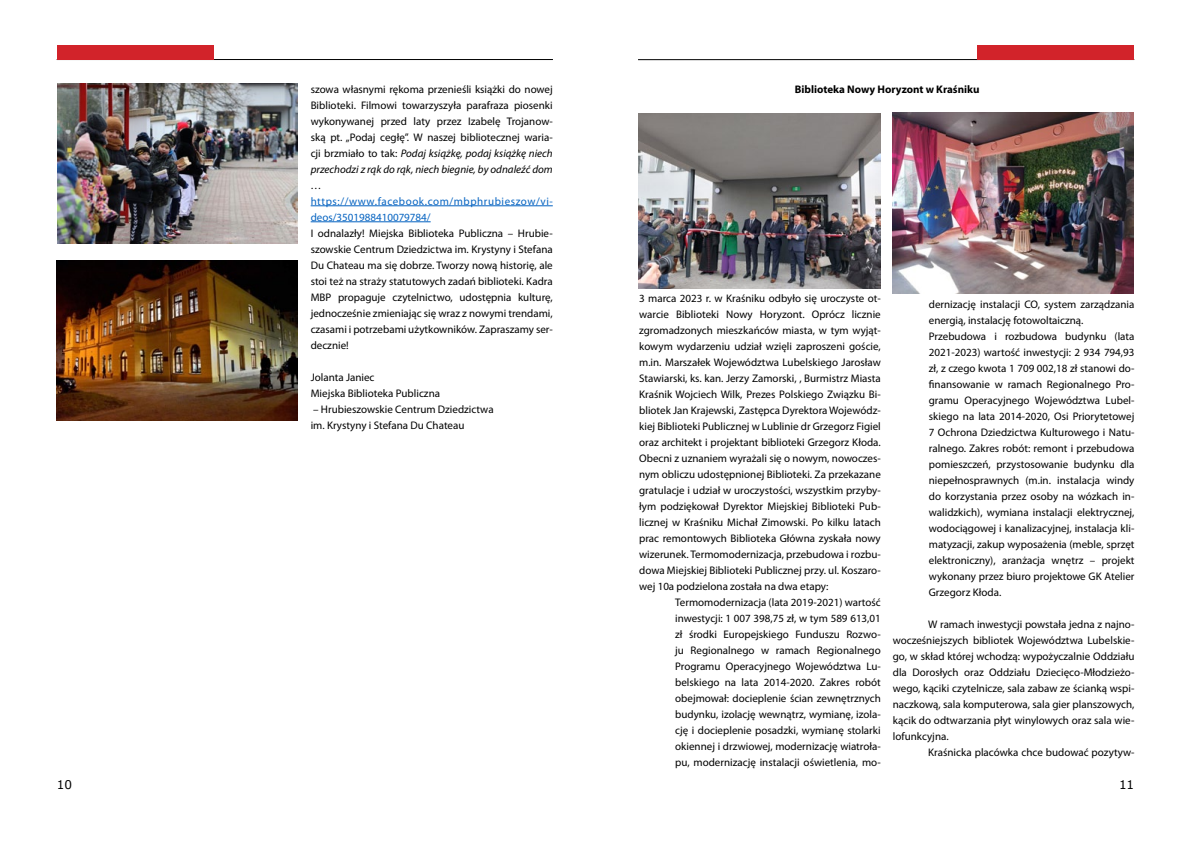
<style>
.page{position:relative;width:1191px;height:842px;background:#fff}
.page>*{position:absolute;margin:0;border:0;box-sizing:border-box;transform-origin:0 0}
.t1{font:12px "Verdana";color:#000}
.t2{font:11px/16px "Myriad Pro";color:#000;text-align:justify}
.t3{font:11px/16px "Myriad Pro";letter-spacing:.05em;color:#0563c1}
.t4{font:700 11px "Myriad Pro";color:#000}
.s1{font-style:italic}
</style>
<div class="page">
<hr style="left:57px;top:59px;width:496px;height:1px;background:#000">
<hr style="left:638px;top:59px;width:496px;height:1px;background:#000">
<div style="left:57px;top:45px;width:156px;height:15px;background:#d2232a"></div>
<hr style="left:311px;top:205px;width:242px;height:1px;background:#0563c1">
<hr style="left:311px;top:221px;width:120px;height:1px;background:#0563c1">
<img style="left:57px;top:84px;width:241px;height:160px">
<img style="left:56px;top:260px;width:242px;height:161px">
<img style="left:638px;top:114px;width:243px;height:174px">
<img style="left:892px;top:112px;width:241px;height:182px">
<div style="left:977px;top:45px;width:156px;height:15px;background:#d2232a"></div>
<p class="t2" style="left:311px;top:81px;width:244px">szowa własnymi rękoma przenieśli książki do nowej Biblioteki. Filmowi towarzyszyła parafraza piosenki wykonywanej przed laty przez Izabelę Trojanow&shy;ską pt. „Podaj cegłę”. W naszej bibliotecznej waria&shy;cji brzmiało to tak: <span class="s1">Podaj książkę, podaj książkę niech przechodzi z rąk do rąk, niech biegnie, by odnaleźć dom …</span></p>
<p class="t3" style="left:311px;top:193px;width:244px">https://www.facebook.com/mbphrubieszow/vi&shy;deos/3501988410079784/</p>
<p class="t2" style="left:311px;top:225px;width:244px">I odnalazły! Miejska Biblioteka Publiczna – Hrubie&shy;szowskie Centrum Dziedzictwa im. Krystyny i Stefana Du Chateau ma się dobrze. Tworzy nową historię, ale stoi też na straży statutowych zadań biblioteki. Kadra MBP propaguje czytelnictwo, udostępnia kulturę, jednocześnie zmieniając się wraz z nowymi trendami, czasami i potrzebami użytkowników. Zapraszamy ser&shy;decznie!</p>
<p class="t2" style="left:311px;top:369px;width:131px">Jolanta Janiec<br>Miejska Biblioteka Publiczna</p>
<p class="t2" style="left:311px;top:401px;width:184px">– Hrubieszowskie Centrum Dziedzictwa im. Krystyny i Stefana Du Chateau</p>
<p class="t4" style="left:795px;top:82px;width:186px">Biblioteka Nowy Horyzont w Kraśniku</p>
<p class="t2" style="left:639px;top:290px;width:243px">3 marca 2023 r. w Kraśniku odbyło się uroczyste ot&shy;warcie Biblioteki Nowy Horyzont. Oprócz licznie zgromadzonych mieszkańców miasta, w tym wyjąt&shy;kowym wydarzeniu udział wzięli zaproszeni goście, m.in. Marszałek Województwa Lubelskiego Jarosław Stawiarski, ks. kan. Jerzy Zamorski, , Burmistrz Miasta Kraśnik Wojciech Wilk, Prezes Polskiego Związku Bi&shy;bliotek Jan Krajewski, Zastępca Dyrektora Wojewódz&shy;kiej Biblioteki Publicznej w Lublinie dr Grzegorz Figiel oraz architekt i projektant biblioteki Grzegorz Kłoda.<br>Obecni z uznaniem wyrażali się o nowym, nowoczes&shy;nym obliczu udostępnionej Biblioteki. Za przekazane gratulacje i udział w uroczystości, wszystkim przyby&shy;łym podziękował Dyrektor Miejskiej Biblioteki Pub&shy;licznej w Kraśniku Michał Zimowski. Po kilku latach prac remontowych Biblioteka Główna zyskała nowy wizerunek. Termomodernizacja, przebudowa i rozbu&shy;dowa Miejskiej Biblioteki Publicznej przy. ul. Koszaro&shy;wej 10a podzielona została na dwa etapy:</p>
<p class="t2" style="left:675px;top:594px;width:207px">Termomodernizacja (lata 2019-2021) wartość inwestycji: 1 007 398,75 zł, w tym 589 613,01 zł środki Europejskiego Funduszu Rozwo&shy;ju Regionalnego w ramach Regionalnego Programu Operacyjnego Województwa Lu&shy;belskiego na lata 2014-2020. Zakres robót obejmował: docieplenie ścian zewnętrznych budynku, izolację wewnątrz, wymianę, izola&shy;cję i docieplenie posadzki, wymianę stolarki okiennej i drzwiowej, modernizację wiatroła&shy;pu, modernizację instalacji oświetlenia, mo-</p>
<p class="t2" style="left:929px;top:296px;width:207px;text-align:left">dernizację instalacji CO, system zarządzania energią, instalację fotowoltaiczną.<br>Przebudowa i rozbudowa budynku (lata 2021-2023) wartość inwestycji: 2 934 794,93 zł, z czego kwota 1 709 002,18 zł stanowi do&shy;finansowanie w ramach Regionalnego Pro&shy;gramu Operacyjnego Województwa Lubel&shy;skiego na lata 2014-2020, Osi Priorytetowej 7 Ochrona Dziedzictwa Kulturowego i Natu&shy;ralnego. Zakres robót: remont i przebudowa pomieszczeń, przystosowanie budynku dla niepełnosprawnych (m.in. instalacja windy do korzystania przez osoby na wózkach in&shy;walidzkich), wymiana instalacji elektrycznej, wodociągowej i kanalizacyjnej, instalacja kli&shy;matyzacji, zakup wyposażenia (meble, sprzęt elektroniczny), aranżacja wnętrz – projekt wykonany przez biuro projektowe GK Atelier Grzegorz Kłoda.</p>
<p class="t2" style="left:893px;top:616px;width:243px;text-indent:35px">W ramach inwestycji powstała jedna z najno&shy;wocześniejszych bibliotek Województwa Lubelskie&shy;go, w skład której wchodzą: wypożyczalnie Oddziału dla Dorosłych oraz Oddziału Dziecięco-Młodzieżo&shy;wego, kąciki czytelnicze, sala zabaw ze ścianką wspi&shy;naczkową, sala komputerowa, sala gier planszowych, kącik do odtwarzania płyt winylowych oraz sala wie&shy;lofunkcyjna.</p>
<p class="t2" style="left:928px;top:744px;width:208px">Kraśnicka placówka chce budować pozytyw-</p>
<p class="t1" style="left:57px;top:776px;width:17px">10</p>
<p class="t1" style="left:1119px;top:776px;width:17px">11</p>
</div>
